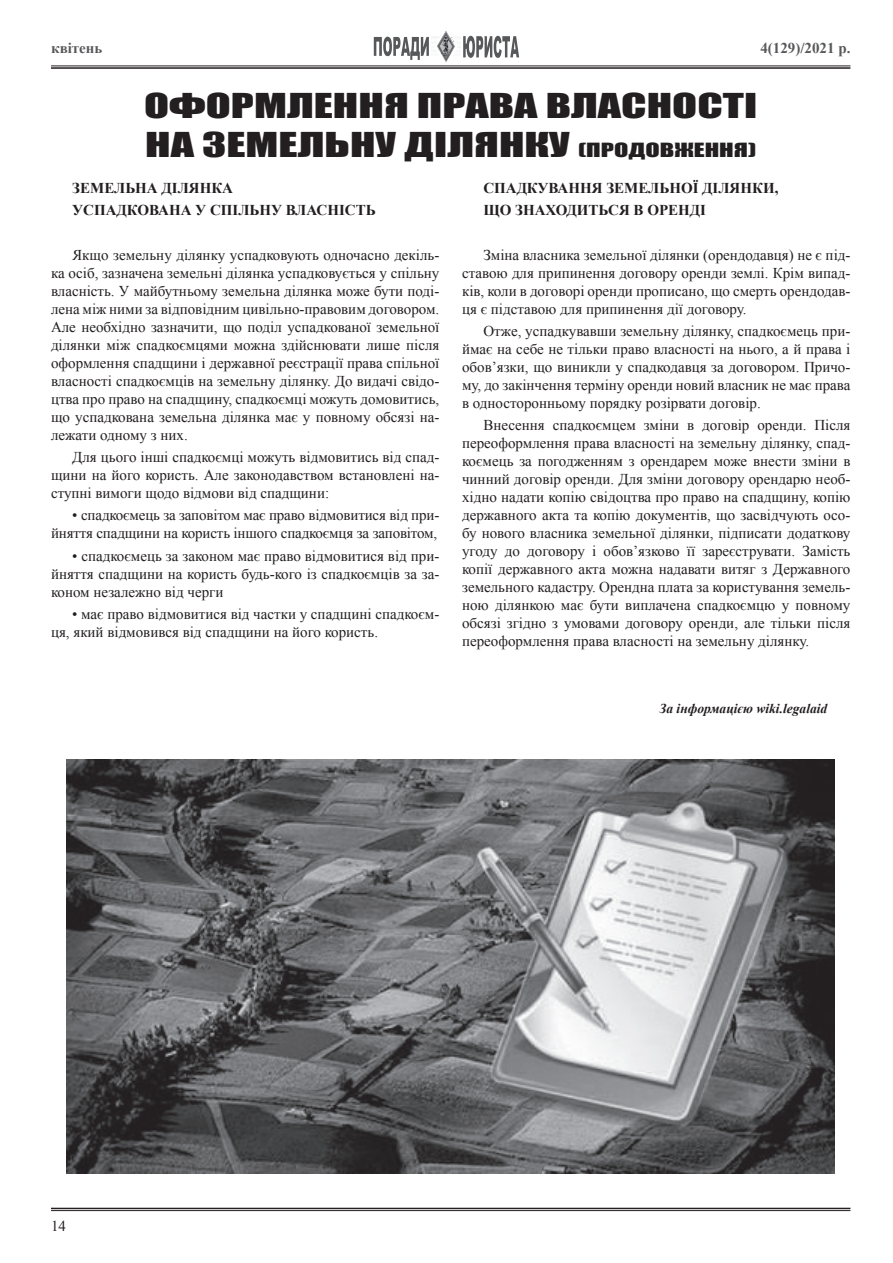
<style>
.page{position:relative;width:893px;height:1263px;background:#fff}
.page>*{position:absolute;margin:0;border:0;box-sizing:border-box;transform-origin:0 0}
.t1{font:31.5px/39px "Impact";color:#231f20;scale:1.46 1}
.t2{font:18px "Impact";color:#231f20;scale:1.46 1}
.t3{font:15px/18px "Times New Roman";color:#231f20;text-align:justify}
.t4{font:700 15px/22.2px "Times New Roman";color:#231f20}
.t5{font:700 15px "Times New Roman";color:#57585a}
.t6{font:italic 700 13.5px "Times New Roman";color:#231f20}
.s1{font-size:18px}
</style>
<div class="page">
<hr style="left:51px;top:67px;width:799px;height:2px;background:#231f20">
<hr style="left:51px;top:1208px;width:799px;height:1px;background:#231f20">
<hr style="left:51px;top:66px;width:799px;height:1px;background:#231f20">
<hr style="left:51px;top:1210px;width:799px;height:1px;background:#231f20">
<svg style="left:463px;top:36px;width:56px;height:22px"></svg>
<svg style="left:374px;top:37px;width:55px;height:23px"></svg>
<img style="left:431px;top:31px;width:24px;height:31px">
<img style="left:67px;top:760px;width:768px;height:414px">
<p class="t5" style="left:51px;top:37px;width:53px">квітень</p>
<p class="t5" style="left:760px;top:37px;width:91px">4(129)/2021 р.</p>
<h1 class="t1" style="left:144px;top:86px;width:422px">ОФОРМЛЕННЯ ПРАВА ВЛАСНОСТІ<br>НА ЗЕМЕЛЬНУ ДІЛЯНКУ <span class="s1">(продовження</span></h1>
<p class="t2" style="left:748px;top:136px;width:7px">)</p>
<p class="t4" style="left:72px;top:177px;width:129px">Земельна ділянка успадк</p>
<p class="t4" style="left:137px;top:199px;width:24px">ована</p>
<p class="t4" style="left:195px;top:199px;width:123px">у спільну власн</p>
<p class="t4" style="left:339px;top:199px;width:38px">ість</p>
<p class="t3" style="left:51px;top:246px;width:390px;text-indent:21px">Якщо земельну ділянку успадковують одночасно декіль&shy;ка осіб, зазначена земельні ділянка успадковується у спільну власність. У майбутньому земельна ділянка може бути поді&shy;лена між ними за відповідним цивільно-правовим договором.<br>Але необхідно зазначити, що поділ успадкованої земельної ділянки між спадкоємцями можна здійснювати лише після оформлення спадщини і державної реєстрації права спільної власності спадкоємців на земельну ділянку. До видачі свідо&shy;цтва про право на спадщину, спадкоємці можуть домовитись, що успадкована земельна ділянка має у повному обсязі на&shy;лежати одному з них.</p>
<p class="t3" style="left:51px;top:448px;width:390px;text-indent:21px">Для цього інші спадкоємці можуть відмовитись від спад&shy;щини на його користь. Але законодавством встановлені на&shy;ступні вимоги щодо відмови від спадщини:</p>
<p class="t3" style="left:51px;top:506px;width:390px;text-align:right">• спадкоємець за заповітом має право відмовитися від при&shy;йняття спадщини на користь іншого спадкоємця за заповітом,</p>
<p class="t3" style="left:51px;top:546px;width:390px;text-indent:21px">• спадкоємець за законом має право відмовитися від при&shy;йняття спадщини на користь будь-кого із спадкоємців за за&shy;коном незалежно від черги</p>
<p class="t3" style="left:51px;top:604px;width:390px;text-indent:21px">• має право відмовитися від частки у спадщині спадкоєм&shy;ця, який відмовився від спадщини на його користь.</p>
<p class="t4" style="left:483px;top:176px;width:23px">Спадкування</p>
<p class="t4" style="left:606px;top:176px;width:136px">земельної ділянк</p>
<p class="t4" style="left:763px;top:176px;width:17px">и,</p>
<p class="t4" style="left:483px;top:199px;width:43px">щ о зна</p>
<p class="t4" style="left:546px;top:199px;width:162px">ходиться в оренді</p>
<p class="t3" style="left:462px;top:245px;width:390px;text-indent:21px">Зміна власника земельної ділянки (орендодавця) не є під&shy;ставою для припинення договору оренди землі. Крім випад&shy;ків, коли в договорі оренди прописано, що смерть орендодав&shy;ця є підставою для припинення дії договору.</p>
<p class="t3" style="left:462px;top:322px;width:390px;text-indent:21px">Отже, успадкувавши земельну ділянку, спадкоємець при&shy;ймає на себе не тільки право власності на нього, а й права і обов’язки, що виникли у спадкодавця за договором. Причо&shy;му, до закінчення терміну оренди новий власник не має права в односторонньому порядку розірвати договір.</p>
<p class="t3" style="left:462px;top:416px;width:390px;text-indent:21px">Внесення спадкоємцем зміни в договір оренди. Після переоформлення права власності на земельну ділянку, спад&shy;коємець за погодженням з орендарем може внести зміни в чинний договір оренди. Для зміни договору орендарю необ&shy;хідно надати копію свідоцтва про право на спадщину, копію державного акта та копію документів, що засвідчують осо&shy;бу нового власника земельної ділянки, підписати додаткову угоду до договору і обов’язково її зареєструвати. Замість копії державного акта можна надавати витяг з Державного земельного кадастру. Орендна плата за користування земель&shy;ною ділянкою має бути виплачена спадкоємцю у повному обсязі згідно з умовами договору оренди, але тільки після переоформлення права власності на земельну ділянку.</p>
<p class="t6" style="left:660px;top:699px;width:169px">За інформацією wiki.legalaid</p>
<p class="t3" style="left:51px;top:1216px;width:16px">14</p>
</div>
